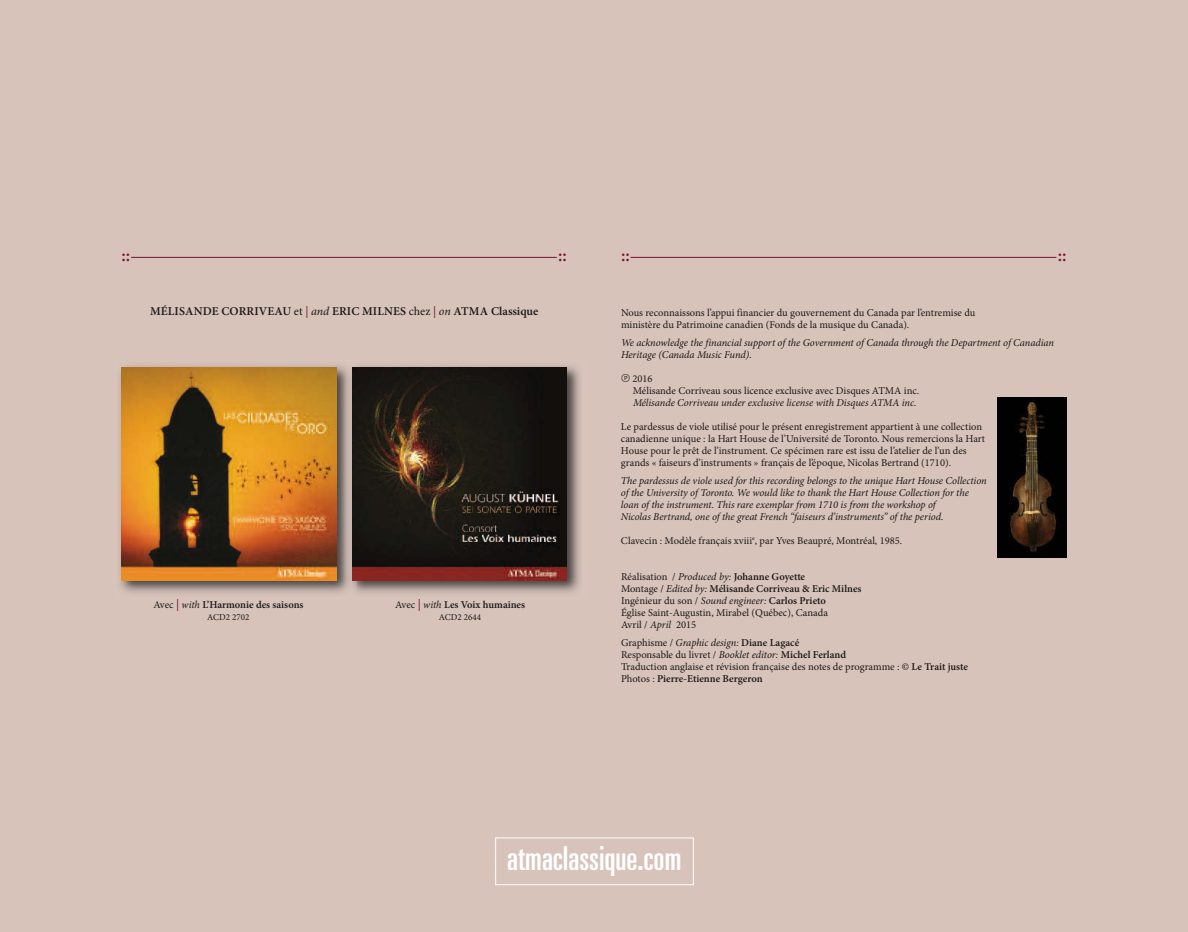
<style>
.page{position:relative;width:1188px;height:932px;background:#fff}
.page>*{position:absolute;margin:0;border:0;box-sizing:border-box;transform-origin:0 0}
.t1{font:ultra-condensed 33px "Univers";color:#fff}
.t2{font:600 18px "Minion Pro";color:#7d0f32}
.t3{font:600 12px "Minion Pro";letter-spacing:.01em;color:#1a1818}
.t4{font:10.5px/12px "Minion Pro";color:#1a1818}
.t5{font:italic 10.5px/12px "Minion Pro";letter-spacing:-.005em;color:#1a1818}
.t6{font:600 10.5px "Minion Pro";color:#1a1818}
.t7{font:9px "Minion Pro";color:#1a1818}
.s1{font-weight:400}
.s2{font-weight:400;color:#7d0f32}
.s3{font-weight:400;font-style:italic}
.s4{font-weight:400;font-size:12px;color:#7d0f32}
.s5{font-family:"DI Mfont";font-size:12px}
.s6{font-style:italic}
.s7{font-weight:600}
</style>
<div class="page">
<div style="left:0;top:0;width:1188px;height:931px;background:#d7c3ba"></div>
<div style="left:495px;top:837px;width:199px;height:48px;border:1px solid #fff"></div>
<hr style="left:631px;top:257px;width:425px;height:1px;background:#7d0f32">
<hr style="left:131px;top:257px;width:426px;height:1px;background:#7d0f32">
<img style="left:998px;top:397px;width:68px;height:160px">
<img style="left:120px;top:366px;width:460px;height:227px">
<img style="left:122px;top:367px;width:214px;height:213px">
<img style="left:352px;top:367px;width:215px;height:213px">
<h2 class="t2" style="left:122px;top:248px;width:10px">::</h2>
<h2 class="t2" style="left:558px;top:248px;width:10px">::</h2>
<h2 class="t2" style="left:621px;top:248px;width:10px">::</h2>
<h2 class="t2" style="left:1058px;top:248px;width:10px">::</h2>
<p class="t3" style="left:150px;top:306px;width:390px">MÉLISANDE CORRIVEAU <span class="s1">et</span> <span class="s2">|</span> <span class="s3">and</span> ERIC MILNES <span class="s1">chez</span> <span class="s2">|</span> <span class="s3">on</span> ATMA Classique</p>
<p class="t6" style="left:153px;top:600px;width:152px"><span class="s1">avec</span> <span class="s4">|</span> <span class="s3">with</span> L’Harmonie des saisons</p>
<p class="t7" style="left:207px;top:613px;width:44px">aCD2 2702</p>
<p class="t6" style="left:395px;top:600px;width:132px"><span class="s1">avec</span> <span class="s4">|</span> <span class="s3">with</span> Les Voix humaines</p>
<p class="t7" style="left:439px;top:613px;width:44px">aCD2 2644</p>
<p class="t4" style="left:621px;top:307px;width:356px">nous reconnaissons l’appui financier du gouvernement du Canada par l’entremise du ministère du patrimoine canadien (Fonds de la musique du Canada).</p>
<p class="t5" style="left:621px;top:337px;width:435px">We acknowledge the financial support of the Government of Canada through the Department of Canadian<br>Heritage (Canada Music Fund).</p>
<p class="t4" style="left:633px;top:373px;width:288px;text-indent:-12px"><span class="s5">p</span> 2016<br>Mélisande Corriveau sous licence exclusive avec Disques aTMa inc.</p>
<p class="t5" style="left:633px;top:397px;width:285px">Mélisande Corriveau under exclusive license with Disques ATMA inc.</p>
<p class="t4" style="left:621px;top:421px;width:366px">le pardessus de viole utilisé pour le présent enregistrement appartient à une collection canadienne unique : la Hart House de l’université de Toronto. nous remercions la Hart House pour le prêt de l’instrument. Ce spécimen rare est issu de l’atelier de l’un des grands « faiseurs d’instruments » français de l’époque, nicolas Bertrand (1710).</p>
<p class="t5" style="left:621px;top:475px;width:367px">The pardessus de viole used for this recording belongs to the unique Hart House Collection of the University of Toronto. We would like to thank the Hart House Collection for the loan of the instrument. This rare exemplar from 1710 is from the workshop of<br>Nicolas Bertrand, one of the great French “faiseurs d’instruments” of the period.</p>
<p class="t4" style="left:621px;top:535px;width:283px">Clavecin : Modèle français xviii<sup>e</sup>, par Yves Beaupré, Montréal, 1985.</p>
<p class="t4" style="left:621px;top:571px;width:242px">réalisation / <span class="s6">Produced by:</span> <span class="s7">Johanne Goyette<br></span>Montage / <span class="s6">Edited by:</span> <span class="s7">Mélisande Corriveau &amp; Eric Milnes </span>ingénieur du son / <span class="s6">Sound engineer:</span> <span class="s7">Carlos Prieto<br></span>Église saint-augustin, Mirabel (Québec), Canada<br>avril / <span class="s6">April</span> 2015</p>
<p class="t4" style="left:621px;top:637px;width:349px">Graphisme / <span class="s6">Graphic design:</span> <span class="s7">Diane Lagacé<br></span>responsable du livret / <span class="s6">Booklet editor:</span> <span class="s7">Michel Ferland<br></span>Traduction anglaise et révision française des notes de programme : <span class="s7">© Le Trait juste </span>photos : <span class="s7">Pierre-Etienne Bergeron</span></p>
<h1 class="t1" style="left:507px;top:846px;width:176px">atmaclassique.com</h1>
</div>
